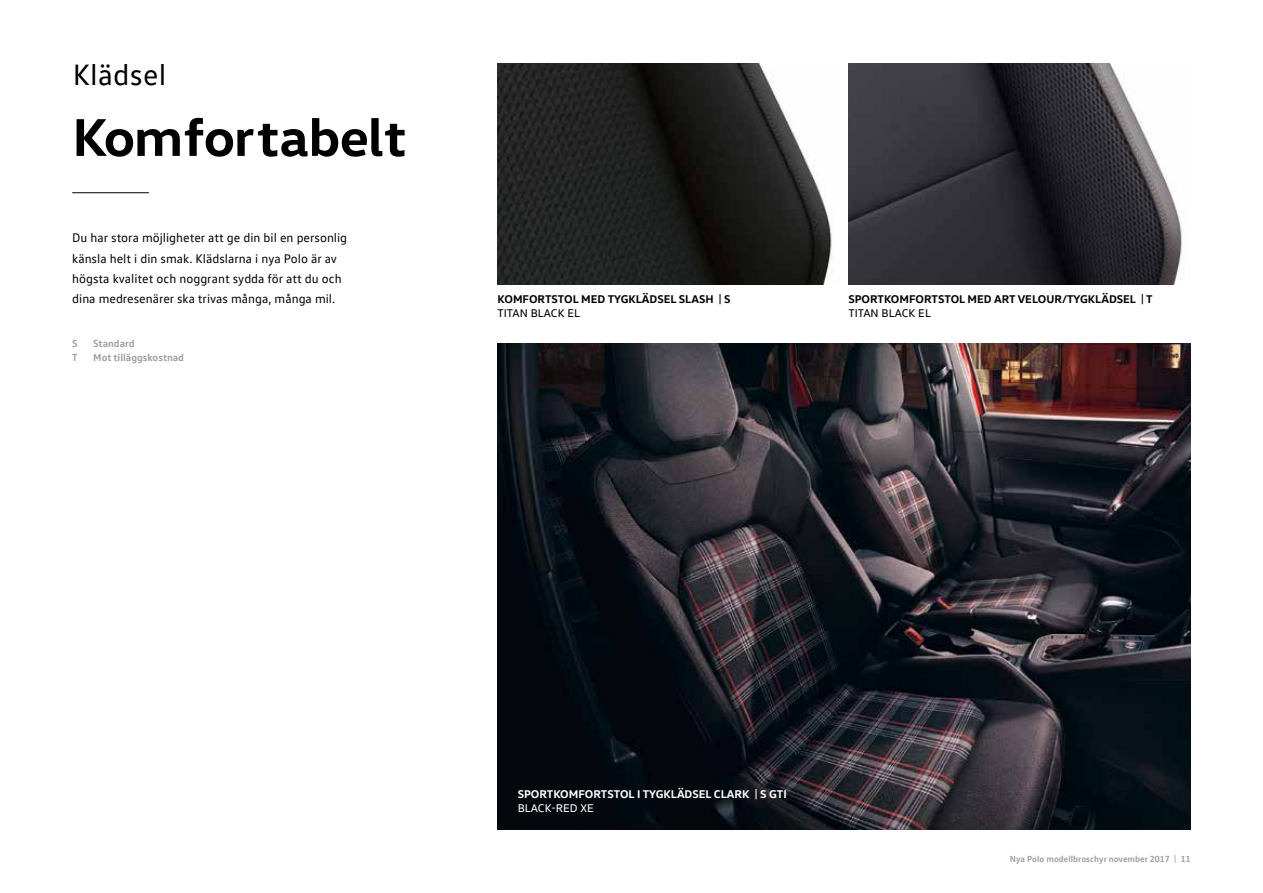
<style>
.page{position:relative;width:1263px;height:893px;background:#fff}
.page>*{position:absolute;margin:0;border:0;box-sizing:border-box;transform-origin:0 0}
.t1{font:700 54px "VW Head";letter-spacing:-.01em;color:#000}
.t2{font:30px "VW Text";letter-spacing:.01em;color:#000}
.t3{font:12.75px/20.2px "VW Text";color:#000}
.t4{font:700 11.4px "VW Head";color:#000}
.t5{font:700 11.4px "VW Head";color:#fff}
.t6{font:11.4px "VW Head";color:#000}
.t7{font:11.4px "VW Head";color:#fff}
.t8{font:700 10.5px "VW Text";color:#9d9d9c}
.t9{font:700 9px "VW Text";color:#9d9d9c}
</style>
<div class="page">
<hr style="left:72px;top:192px;width:77px;height:1px;background:#000">
<img style="left:497px;top:64px;width:335px;height:221px">
<img style="left:848px;top:64px;width:334px;height:221px">
<img style="left:497px;top:343px;width:693px;height:486px">
<h2 class="t2" style="left:73px;top:56px;width:95px">Klädsel</h2>
<h1 class="t1" style="left:72px;top:102px;width:336px">Komfortabelt</h1>
<p class="t3" style="left:72px;top:228px;width:276px">Du har stora möjligheter att ge din bil en personlig känsla helt i din smak. Klädslarna i nya Polo är av högsta kvalitet och noggrant sydda för att du och dina medresenärer ska trivas många, många mil.</p>
<p class="t8" style="left:72px;top:336px;width:7px">S</p>
<p class="t8" style="left:93px;top:336px;width:43px">Standard</p>
<p class="t8" style="left:72px;top:351px;width:7px">T</p>
<p class="t8" style="left:93px;top:351px;width:92px">Mot tilläggskostnad</p>
<p class="t4" style="left:497px;top:292px;width:235px">KOMFORTSTOL MED TYGKLÄDSEL SLASH | S</p>
<p class="t6" style="left:497px;top:306px;width:84px">TITAN BLACK EL</p>
<p class="t4" style="left:848px;top:292px;width:306px">SPORTKOMFORTSTOL MED ART VELOUR/TYGKLÄDSEL | T</p>
<p class="t6" style="left:848px;top:306px;width:84px">TITAN BLACK EL</p>
<p class="t5" style="left:518px;top:786px;width:271px">SPORTKOMFORTSTOL I TYGKLÄDSEL CLARK | S GTI</p>
<p class="t7" style="left:518px;top:801px;width:78px">BLACK-RED XE</p>
<p class="t9" style="left:1010px;top:853px;width:182px">Nya Polo modellbroschyr november 2017 | 11</p>
</div>
